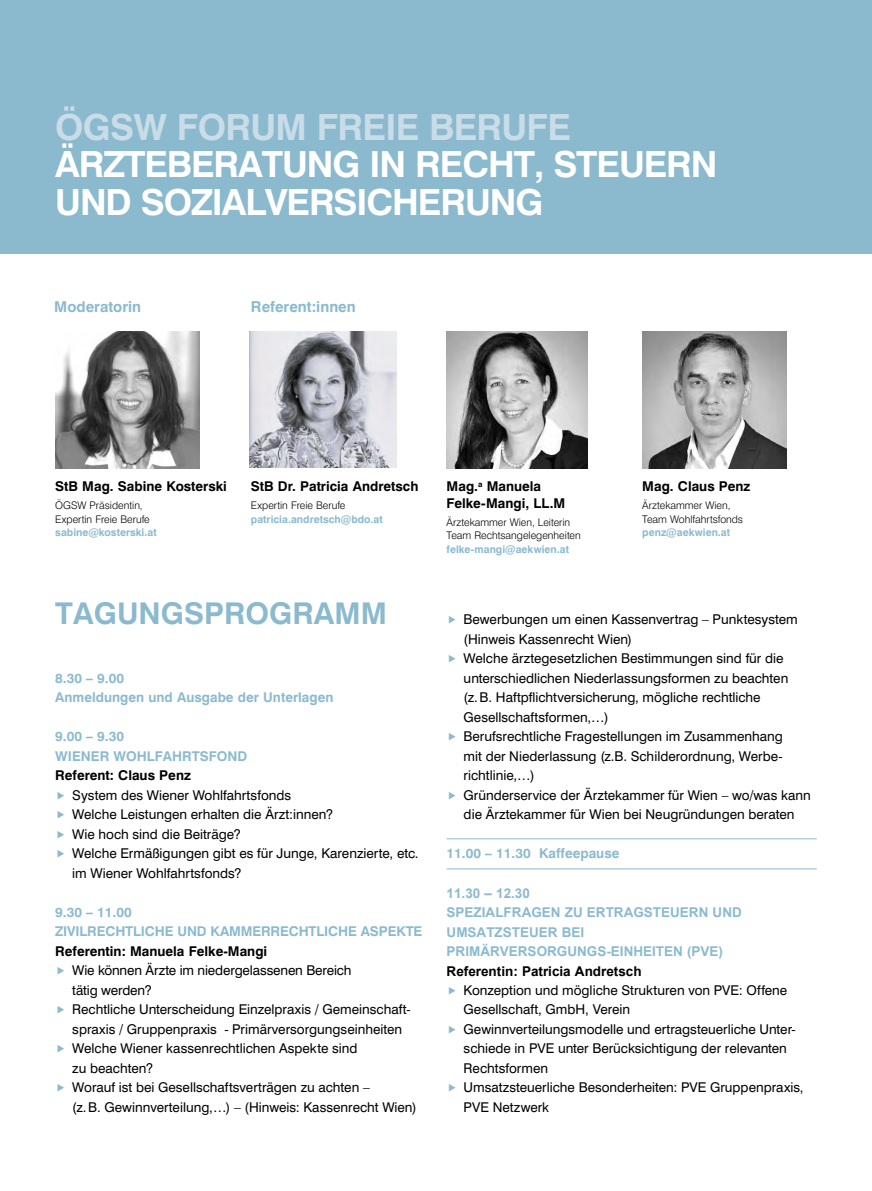
<style>
.page{position:relative;width:872px;height:1191px;background:#fff}
.page>*{position:absolute;margin:0;border:0;box-sizing:border-box;transform-origin:0 0}
.t1{font:700 36px/37.5px "Swiss 721 BT";letter-spacing:-.03em;color:#fff}
.t2{font:700 36px "Swiss 721 BT";letter-spacing:-.02em;color:#c9dce8}
.t3{font:700 30px "Swiss 721 BT";color:#8bbacf}
.t4{font:700 15px "Swiss 721 BT";color:#8bbacf}
.t5{font:13.5px/19.5px "Swiss 721 BT";color:#000}
.t6{font:700 13.5px/19.5px "Swiss 721 BT";color:#8bbacf}
.t7{font:700 13.5px/16.5px "Swiss 721 BT";color:#000}
.t8{font:700 13.5px/19.5px "Arial";color:#8bbacf}
.t9{font:700 13.5px "Arial";color:#000}
.t10{font:300 10.5px/13.5px "Swiss 721 BT";color:#000}
.t11{font:700 10.5px "Swiss 721 BT";color:#8bbacf}
</style>
<div class="page">
<hr style="left:446px;top:838px;width:370px;height:1px;background:#8bbacf">
<hr style="left:446px;top:868px;width:370px;height:1px;background:#8bbacf">
<div style="left:0;top:0;width:872px;height:254px;background:#8bbacf"></div>
<img style="left:447px;top:332px;width:140px;height:136px">
<img style="left:642px;top:332px;width:145px;height:136px">
<svg style="left:55px;top:332px;width:145px;height:136px;background:#8e8e8e"></svg>
<img style="left:249px;top:332px;width:147px;height:135px">
<h1 class="t2" style="left:55px;top:105px;width:517px">ÖGSW FORUM FREIE BERUFE</h1>
<h1 class="t1" style="left:55px;top:145px;width:664px">ÄRZTEBERATUNG IN RECHT, STEUERN<br>UND SOZIALVERSICHERUNG</h1>
<p class="t4" style="left:54px;top:298px;width:88px">Moderatorin</p>
<p class="t4" style="left:251px;top:298px;width:106px">Referent:innen</p>
<p class="t7" style="left:55px;top:478px;width:173px">StB Mag. Sabine Kosterski</p>
<p class="t10" style="left:55px;top:498px;width:96px">ÖGSW Präsidentin,<br>Expertin Freie Berufe</p>
<p class="t11" style="left:55px;top:526px;width:103px">sabine@kosterski.at</p>
<p class="t7" style="left:251px;top:478px;width:169px">StB Dr. Patricia Andretsch</p>
<p class="t10" style="left:251px;top:498px;width:96px">Expertin Freie Berufe</p>
<p class="t11" style="left:251px;top:512px;width:133px">patricia.andretsch@bdo.at</p>
<h2 class="t3" style="left:55px;top:595px;width:333px">TAGUNGSPROGRAMM</h2>
<p class="t6" style="left:55px;top:668px;width:280px">8.30 – 9.00<br>Anmeldungen und Ausgabe der Unterlagen</p>
<p class="t6" style="left:55px;top:726px;width:193px">9.00 – 9.30<br>WIENER WOHLFAHRTSFOND</p>
<p class="t7" style="left:55px;top:767px;width:137px">Referent: Claus Penz</p>
<p class="t5" style="left:72px;top:785px;width:348px">System des Wiener Wohlfahrtsfonds<br>Welche Leistungen erhalten die Ärzt:innen?<br>Wie hoch sind die Beiträge?<br>Welche Ermäßigungen gibt es für Junge, Karenzierte, etc. im Wiener Wohlfahrtsfonds?</p>
<p class="t6" style="left:55px;top:902px;width:368px">9.30 – 11.00<br>ZIVILRECHTLICHE UND KAMMERRECHTLICHE ASPEKTE</p>
<p class="t7" style="left:55px;top:942px;width:213px">Referentin: Manuela Felke-Mangi</p>
<p class="t5" style="left:72px;top:960px;width:346px">Wie können Ärzte im niedergelassenen Bereich<br>tätig werden?<br>Rechtliche Unterscheidung Einzelpraxis / Gemeinschaft&shy;spraxis / Gruppenpraxis - Primärversorgungseinheiten Welche Wiener kassenrechtlichen Aspekte sind<br>zu beachten?<br>Worauf ist bei Gesellschaftsverträgen zu achten –<br>(z.B. Gewinnverteilung,…) – (Hinweis: Kassenrecht Wien)</p>
<p class="t7" style="left:446px;top:478px;width:120px">Mag.<sup>a</sup> Manuela<br>Felke-Mangi, LL.M</p>
<p class="t10" style="left:446px;top:515px;width:136px">Ärztekammer Wien, Leiterin<br>Team Rechtsangelegenheiten</p>
<p class="t11" style="left:446px;top:542px;width:124px">felke-mangi@aekwien.at</p>
<p class="t7" style="left:642px;top:478px;width:110px">Mag. Claus Penz</p>
<p class="t10" style="left:642px;top:498px;width:102px">Ärztekammer Wien,<br>Team Wohlfahrtsfonds</p>
<p class="t11" style="left:642px;top:526px;width:89px">penz@aekwien.at</p>
<p class="t5" style="left:463px;top:609px;width:349px">Bewerbungen um einen Kassenvertrag – Punktesystem (Hinweis Kassenrecht Wien)<br>Welche ärztegesetzlichen Bestimmungen sind für die unterschiedlichen Niederlassungsformen zu beachten<br>(z. B. Haftpflichtversicherung, mögliche rechtliche Gesellschaftsformen,…)<br>Berufsrechtliche Fragestellungen im Zusammenhang<br>mit der Niederlassung (z.B. Schilderordnung, Werbe&shy;richtlinie,…)<br>Gründerservice der Ärztekammer für Wien – wo/was kann die Ärztekammer für Wien bei Neugründungen beraten</p>
<p class="t6" style="left:446px;top:843px;width:174px">11.00 – 11.30 Kaffeepause</p>
<p class="t8" style="left:446px;top:883px;width:297px">11.30 – 12.30<br>SPEZIALFRAGEN ZU ERTRAGSTEUERN UND<br>UMSATZSTEUER BEI<br>PRIMÄRVERSORGUNGS-EINHEITEN (PVE)</p>
<p class="t9" style="left:446px;top:961px;width:197px">Referentin: Patricia Andretsch</p>
<p class="t5" style="left:463px;top:980px;width:341px">Konzeption und mögliche Strukturen von PVE: Offene Gesellschaft, GmbH, Verein<br>Gewinnverteilungsmodelle und ertragsteuerliche Unter&shy;schiede in PVE unter Berücksichtigung der relevanten Rechtsformen<br>Umsatzsteuerliche Besonderheiten: PVE Gruppenpraxis, PVE Netzwerk</p>
</div>
